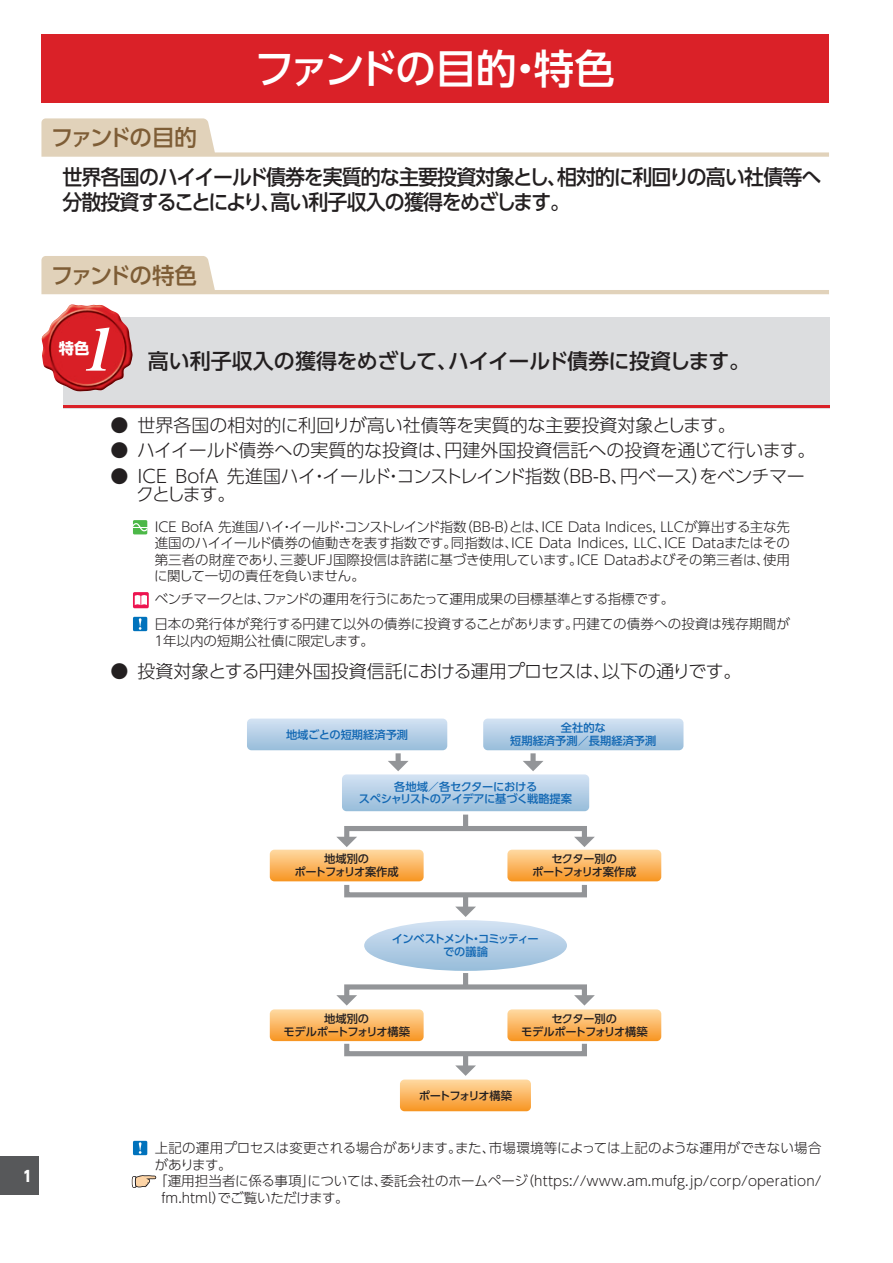
<style>
.page{position:relative;width:893px;height:1263px;background:#fff}
.page>*{position:absolute;margin:0;border:0;box-sizing:border-box;transform-origin:0 0}
.t1{font:italic 58.5px "Midashi Min Pr 5 MA31";color:#fff;scale:1.04 1}
.t2{font:500 40.5px "UD Shin Go Pro";letter-spacing:-.06em;color:#fff}
.t3{font:500 22.5px "UD Shin Go Pro";letter-spacing:-.095em;color:#7e5d36}
.t4{font:500 21px/25.5px "UD Shin Go Pro";letter-spacing:-.045em;color:#231f20;scale:.95 1}
.t5{font:500 21px "UD Shin Go Pro";letter-spacing:-.025em;color:#231f20}
.t6{font:300 18px/18.8px "UD Shin Go Pro";letter-spacing:-.025em;color:#231f20}
.t7{font:300 18px "UD Shin Go Pro";letter-spacing:-.005em;color:#231f20}
.t8{font:700 15.3px "UD Shin Go Pro";color:#fff}
.t9{font:800 15px "UD Shin Go Pro";color:#fff;scale:.9 1}
.t10{font:300 13.5px/16.5px "UD Shin Go Pro";color:#231f20;text-align:justify}
.t11{font:500 11.25px/12.8px "UD Shin Go Pro";letter-spacing:-.015em;color:#1167b3;text-align:center}
.t12{font:500 11.25px/12.8px "UD Shin Go Pro";letter-spacing:-.025em;color:#231f20;text-align:center}
.t13{font:500 11.25px/12.8px "UD Shin Go Pro";letter-spacing:-.08em;color:#1167b3;text-align:center}
.t14{font:500 11.25px/12.8px "UD Shin Go Pro";letter-spacing:-.045em;color:#231f20;text-align:center}
.t15{font:500 11.25px "UD Shin Go Pro";letter-spacing:-.11em;color:#231f20}
</style>
<div class="page">
<div style="left:0;top:1157px;width:38px;height:38px;background:#57585a"></div>
<div style="left:41px;top:35px;width:788px;height:68px;background:#da2128"></div>
<svg style="left:41px;top:118px;width:788px;height:39px"></svg>
<svg style="left:41px;top:256px;width:788px;height:38px"></svg>
<div style="left:63px;top:317px;width:766px;height:91px;background:#dcdddf"></div>
<hr style="left:63px;top:405px;width:766px;height:3px;background:#da2128">
<img style="left:41px;top:304px;width:92px;height:88px">
<div style="left:133px;top:520px;width:14px;height:14px;background:#4cb848"></div>
<svg style="left:133px;top:523px;width:14px;height:8px"></svg>
<div style="left:133px;top:592px;width:16px;height:16px;background:#ed1450;border-radius:2px"></div>
<svg style="left:135px;top:595px;width:12px;height:10px"></svg>
<div style="left:133px;top:617px;width:14px;height:14px;background:#0072bc"></div>
<svg style="left:139px;top:618px;width:2px;height:12px"></svg>
<svg style="left:247px;top:718px;width:200px;height:32px;background:#b7d0e7"></svg>
<svg style="left:483px;top:718px;width:200px;height:32px;background:#b7d0e7"></svg>
<div style="left:396px;top:753px;width:5px;height:9px;background:#939598"></div>
<div style="left:530px;top:753px;width:6px;height:9px;background:#939598"></div>
<svg style="left:342px;top:761px;width:247px;height:50px"></svg>
<div style="left:344px;top:826px;width:243px;height:15px;border:5px solid #939598"></div>
<svg style="left:270px;top:837px;width:154px;height:44px"></svg>
<svg style="left:507px;top:837px;width:154px;height:44px"></svg>
<div style="left:344px;top:882px;width:243px;height:15px;border:5px solid #939598"></div>
<div style="left:463px;top:814px;width:5px;height:14px;background:#939598"></div>
<div style="left:344px;top:984px;width:243px;height:15px;border:5px solid #939598"></div>
<svg style="left:270px;top:995px;width:154px;height:46px"></svg>
<svg style="left:507px;top:995px;width:154px;height:46px"></svg>
<div style="left:463px;top:973px;width:5px;height:14px;background:#939598"></div>
<div style="left:463px;top:897px;width:5px;height:11px;background:#939598"></div>
<svg style="left:364px;top:906px;width:203px;height:65px"></svg>
<div style="left:344px;top:1041px;width:243px;height:15px;border:5px solid #939598"></div>
<div style="left:463px;top:1055px;width:5px;height:12px;background:#939598"></div>
<svg style="left:400px;top:1065px;width:131px;height:46px"></svg>
<div style="left:133px;top:1141px;width:14px;height:14px;background:#0072bc"></div>
<svg style="left:139px;top:1142px;width:2px;height:12px"></svg>
<svg style="left:131px;top:1175px;width:26px;height:13px"></svg>
<p class="t9" style="left:23px;top:1163px;width:11px">1</p>
<h2 class="t2" style="left:254px;top:36px;width:362px">ファンドの目的・特色</h2>
<h3 class="t3" style="left:51px;top:119px;width:147px">ファンドの目的</h3>
<h3 class="t4" style="left:62px;top:164px;width:800px">世界各国のハイイールド債券を実質的な主要投資対象とし、相対的に利回りの高い社債等へ分散投資することにより、高い利子収入の獲得をめざします。</h3>
<h3 class="t3" style="left:51px;top:257px;width:148px">ファンドの特色</h3>
<h1 class="t1" style="left:80px;top:304px;width:49px">1</h1>
<p class="t8" style="left:59px;top:336px;width:32px">特色</p>
<h3 class="t5" style="left:148px;top:344px;width:604px">高い利子収入の獲得をめざして、ハイイールド債券に投資します。</h3>
<h3 class="t7" style="left:110px;top:410px;width:627px">● 世界各国の相対的に利回りが高い社債等を実質的な主要投資対象とします。</h3>
<h3 class="t7" style="left:110px;top:436px;width:706px">● ハイイールド債券への実質的な投資は、円建外国投資信託への投資を通じて行います。</h3>
<h3 class="t6" style="left:136px;top:466px;width:670px;text-indent:-26px">● ICE BofA 先進国ハイ・イールド・コンストレインド指数（BB-B、円ベース）をベンチマークとします。</h3>
<p class="t10" style="left:154px;top:518px;width:637px">ICE BofA 先進国ハイ・イールド・コンストレインド指数（BB-B）とは、ICE Data Indices, LLCが算出する主な先進国のハイイールド債券の値動きを表す指数です。同指数は、ICE Data Indices, LLC、ICE Dataまたはその第三者の財産であり、三菱ＵＦＪ国際投信は許諾に基づき使用しています。ICE Dataおよびその第三者は、使用に関して一切の責任を負いません。</p>
<p class="t10" style="left:154px;top:586px;width:637px;line-height:25.2px">ベンチマークとは、ファンドの運用を行うにあたって運用成果の目標基準とする指標です。<br>日本の発行体が発行する円建て以外の債券に投資することがあります。円建ての債券への投資は残存期間が</p>
<p class="t10" style="left:152px;top:632px;width:223px">１年以内の短期公社債に限定します。</p>
<h3 class="t6" style="left:110px;top:661px;width:632px">● 投資対象とする円建外国投資信託における運用プロセスは、以下の通りです。</h3>
<p class="t11" style="left:510px;top:721px;width:148px">全社的な<br>短期経済予測／長期経済予測</p>
<p class="t11" style="left:359px;top:780px;width:215px">各地域／各セクターにおける<br>スペシャリストのアイデアに基づく戦略提案</p>
<p class="t11" style="left:286px;top:728px;width:124px">地域ごとの短期経済予測</p>
<p class="t12" style="left:294px;top:852px;width:106px">地域別の<br>ポートフォリオ案作成</p>
<p class="t14" style="left:532px;top:852px;width:106px">セクター別の<br>ポートフォリオ案作成</p>
<p class="t13" style="left:392px;top:932px;width:148px">インベストメント・コミッティーでの議論</p>
<p class="t12" style="left:283px;top:1012px;width:128px">地域別の<br>モデルポートフォリオ構築</p>
<p class="t12" style="left:521px;top:1012px;width:128px">セクター別の<br>モデルポートフォリオ構築</p>
<p class="t15" style="left:419px;top:1086px;width:95px">ポートフォリオ構築</p>
<p class="t10" style="left:155px;top:1139px;width:668px">上記の運用プロセスは変更される場合があります。また、市場環境等によっては上記のような運用ができない場合</p>
<p class="t10" style="left:155px;top:1156px;width:78px">があります。</p>
<p class="t10" style="left:154px;top:1172px;width:669px">「運用担当者に係る事項」については、委託会社のホームページ（https://www.am.mufg.jp/corp/operation/</p>
<p class="t10" style="left:161px;top:1189px;width:189px">fm.html）でご覧いただけます。</p>
</div>
